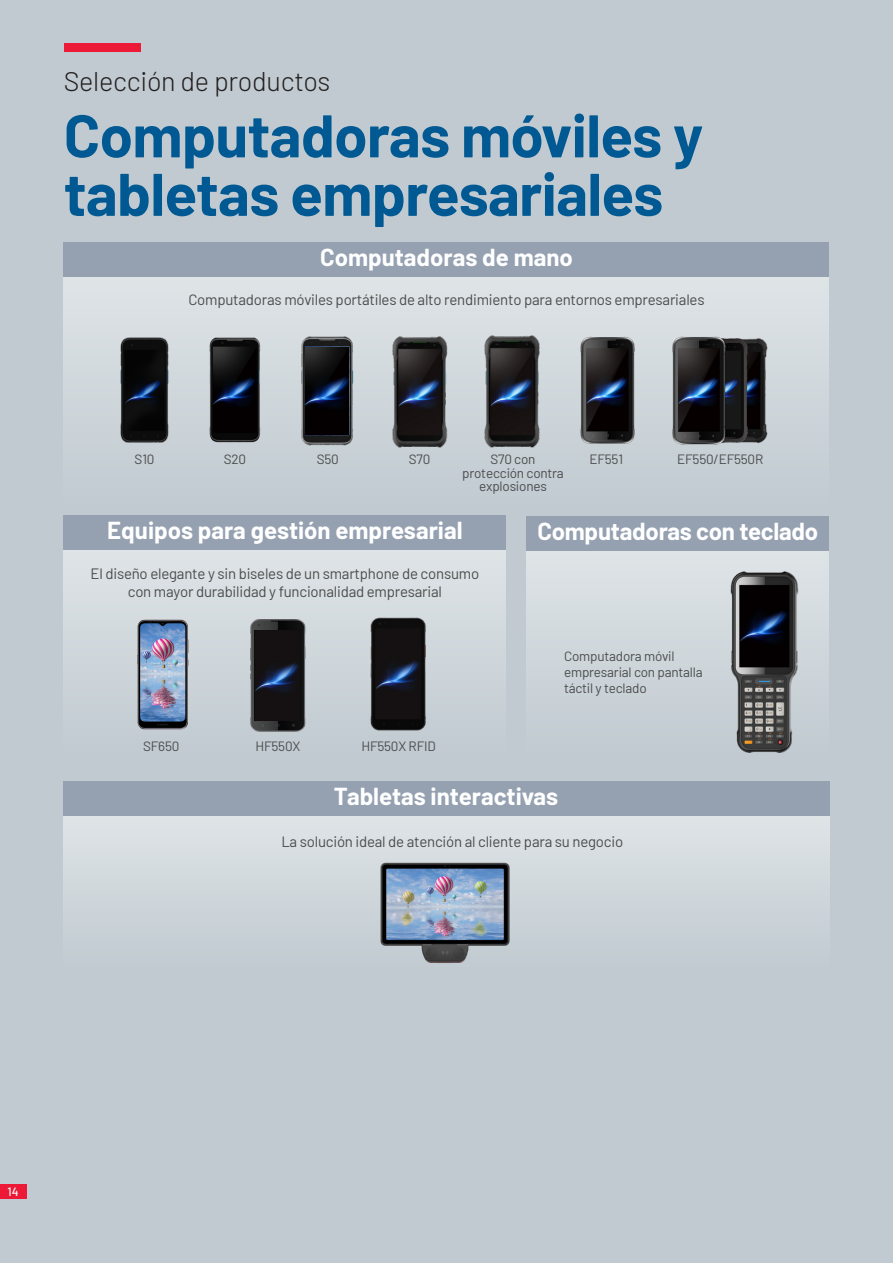
<style>
.page{position:relative;width:893px;height:1263px;background:#c0cad0}
.page>*{position:absolute;margin:0;border:0;box-sizing:border-box;transform-origin:0 0}
.chapter_name{font:700 60px/58.5px "Barlow";letter-spacing:-.01em;color:#015993}
.category{font:300 27px "Barlow";letter-spacing:-.01em;color:#231f20}
.t1{font:700 24px "Barlow";color:#fff}
.table_content{font:15px "Barlow";letter-spacing:-.015em;color:#4b4c4d}
.table_content-2{font:13.5px/16.2px "Barlow";letter-spacing:-.015em;color:#4b4c4d}
.t2{font:500 12px "Barlow";color:#fff}
</style>
<div class="page">
<div style="left:64px;top:43px;width:76px;height:9px;background:#ed1a37"></div>
<div style="left:64px;top:277px;width:765px;height:236px;background:linear-gradient(to bottom,#dfe4e7,#c0cad0)"></div>
<div style="left:64px;top:242px;width:765px;height:35px;background:#95a1b1"></div>
<div style="left:64px;top:550px;width:442px;height:208px;background:linear-gradient(to bottom,#dfe4e7,#c0cad0)"></div>
<div style="left:64px;top:515px;width:442px;height:34px;background:#95a1b1"></div>
<div style="left:526px;top:551px;width:303px;height:208px;background:linear-gradient(to bottom,#dfe4e7,#c0cad0)"></div>
<div style="left:526px;top:516px;width:303px;height:34px;background:#95a1b1"></div>
<div style="left:63px;top:816px;width:766px;height:156px;background:linear-gradient(to bottom,#dfe4e7,#c0cad0)"></div>
<div style="left:63px;top:782px;width:766px;height:34px;background:#95a1b1"></div>
<img style="left:115px;top:328px;width:59px;height:123px">
<img style="left:204px;top:325px;width:61px;height:126px">
<img style="left:293px;top:329px;width:69px;height:122px">
<img style="left:478px;top:331px;width:71px;height:120px">
<img style="left:753px;top:322px;width:20px;height:129px">
<img style="left:689px;top:322px;width:64px;height:129px">
<img style="left:667px;top:322px;width:64px;height:127px">
<img style="left:722px;top:572px;width:85px;height:181px">
<img style="left:576px;top:329px;width:63px;height:122px">
<img style="left:386px;top:332px;width:68px;height:119px">
<img style="left:364px;top:615px;width:69px;height:123px">
<img style="left:243px;top:617px;width:69px;height:118px">
<img style="left:305px;top:859px;width:280px;height:113px">
<img style="left:255px;top:630px;width:46px;height:90px">
<img style="left:305px;top:347px;width:44px;height:88px">
<img style="left:127px;top:615px;width:68px;height:119px">
<div style="left:0;top:1184px;width:26px;height:15px;background:#ed1a37"></div>
<p class="category" style="left:64px;top:62px;width:268px">Selección de productos</p>
<p class="chapter_name" style="left:64px;top:102px;width:641px">Computadoras móviles y tabletas empresariales</p>
<h1 class="t1" style="left:320px;top:240px;width:254px">Computadoras de mano</h1>
<p class="table_content" style="left:188px;top:288px;width:518px">Computadoras móviles portátiles de alto rendimiento para entornos empresariales</p>
<p class="table_content-2" style="left:135px;top:450px;width:21px">S10</p>
<p class="table_content-2" style="left:224px;top:450px;width:24px">S20</p>
<p class="table_content-2" style="left:317px;top:450px;width:24px">S50</p>
<p class="table_content-2" style="left:462px;top:451px;width:103px;line-height:13.5px;text-align:center">S70 con protección contra explosiones</p>
<p class="table_content-2" style="left:409px;top:450px;width:23px">S70</p>
<p class="table_content-2" style="left:589px;top:450px;width:35px">EF551</p>
<p class="table_content-2" style="left:677px;top:450px;width:88px">EF550/EF550R</p>
<h1 class="t1" style="left:107px;top:512px;width:357px">Equipos para gestión empresarial</h1>
<h1 class="t1" style="left:537px;top:513px;width:282px">Computadoras con teclado</h1>
<p class="table_content" style="left:91px;top:562px;width:390px">El diseño elegante y sin biseles de un smartphone de consumo</p>
<p class="table_content" style="left:128px;top:580px;width:316px">con mayor durabilidad y funcionalidad empresarial</p>
<p class="table_content-2" style="left:143px;top:737px;width:38px">SF650</p>
<p class="table_content-2" style="left:255px;top:736px;width:46px">HF550X</p>
<p class="table_content-2" style="left:361px;top:736px;width:76px">HF550X RFID</p>
<p class="table_content-2" style="left:564px;top:646px;width:140px">Computadora móvil empresarial con pantalla táctil y teclado</p>
<h1 class="t1" style="left:334px;top:779px;width:226px">Tabletas interactivas</h1>
<p class="table_content" style="left:281px;top:831px;width:343px">La solución ideal de atención al cliente para su negocio</p>
<p class="t2" style="left:8px;top:1183px;width:13px">14</p>
</div>
